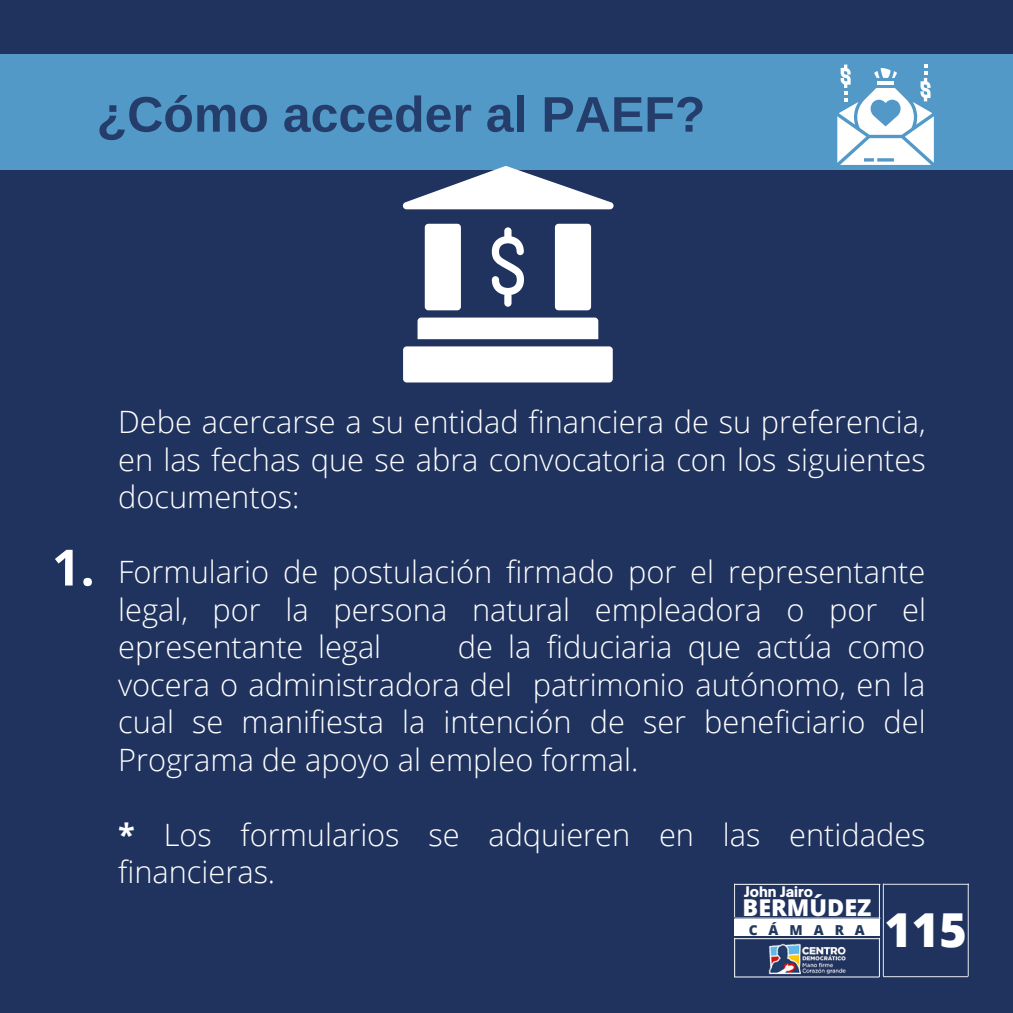
<style>
.page{position:relative;width:1013px;height:1013px;background:#fff}
.page>*{position:absolute;margin:0;border:0;box-sizing:border-box;transform-origin:0 0}
.t1{font:700 50px "Arimo";color:#253d6b}
.t2{font:700 50px "Open Sans";color:#fff}
.t3{font:800 46.75px "Open Sans";color:#fff}
.t4{font:300 30.75px/37.5px "Open Sans";color:#fff;text-align:justify}
.t5{font:800 23.38px "Open Sans Hebrew";color:#fff}
.t6{font:900 14px "Open Sauce One";color:#fff}
.t7{font:800 13.75px "Open Sans";letter-spacing:.8em;color:#22385c}
.s1{font-weight:700}
</style>
<div class="page">
<div style="left:0;top:0;width:1012px;height:1012px;background:#20335f"></div>
<div style="left:0;top:54px;width:1012px;height:116px;background:#5399c8"></div>
<svg style="left:837px;top:65px;width:96px;height:100px"></svg>
<div style="left:734px;top:919px;width:145px;height:17px;background:#fff"></div>
<hr style="left:734px;top:976px;width:144px;height:1px;background:#fff">
<hr style="left:734px;top:938px;width:144px;height:1px;background:#fff">
<hr style="left:879px;top:938px;width:1px;height:38px;background:#fff">
<hr style="left:882px;top:884px;width:1px;height:91px;background:#fff">
<hr style="left:734px;top:938px;width:1px;height:38px;background:#fff">
<hr style="left:883px;top:976px;width:84px;height:1px;background:#fff">
<hr style="left:884px;top:883px;width:84px;height:1px;background:#fff">
<hr style="left:967px;top:884px;width:1px;height:91px;background:#fff">
<hr style="left:734px;top:917px;width:146px;height:1px;background:#fff">
<hr style="left:734px;top:883px;width:146px;height:1px;background:#fff">
<hr style="left:879px;top:884px;width:1px;height:34px;background:#fff">
<img style="left:763px;top:938px;width:89px;height:40px">
<hr style="left:734px;top:884px;width:1px;height:32px;background:#fff">
<div style="left:425px;top:224px;width:36px;height:86px;background:#fff;border-radius:4px"></div>
<div style="left:555px;top:224px;width:36px;height:86px;background:#fff;border-radius:4px"></div>
<svg style="left:402px;top:166px;width:211px;height:43px"></svg>
<svg style="left:492px;top:227px;width:32px;height:80px"></svg>
<div style="left:417px;top:317px;width:181px;height:22px;background:#fff"></div>
<div style="left:403px;top:346px;width:209px;height:36px;background:#fff;border-radius:4px"></div>
<p class="t1" style="left:97px;top:86px;width:610px">¿Cómo acceder al PAEF?</p>
<p class="t2" style="left:52px;top:532px;width:44px">1.</p>
<p class="t4" style="left:118px;top:402px;width:809px">Debe acercarse a su entidad financiera de su preferencia, en las fechas que se abra convocatoria con los siguientes documentos:</p>
<p class="t4" style="left:118px;top:552px;width:809px">Formulario de postulación firmado por el representante legal, por la persona natural empleadora o por el epresentante legal</p>
<p class="t4" style="left:118px;top:627px;width:809px;text-indent:339px">de la fiduciaria que actúa como vocera o administradora del patrimonio autónomo, en la cual se manifiesta la intención de ser beneficiario del Programa de apoyo al empleo formal.</p>
<p class="t4" style="left:118px;top:815px;width:808px"><span class="s1">*</span> Los formularios se adquieren en las entidades financieras.</p>
<p class="t5" style="left:742px;top:890px;width:130px">BERMÚDEZ</p>
<p class="t3" style="left:884px;top:896px;width:84px">115</p>
<p class="t6" style="left:744px;top:883px;width:70px">John Jairo</p>
<p class="t7" style="left:748px;top:919px;width:118px">CÁMARA</p>
</div>
